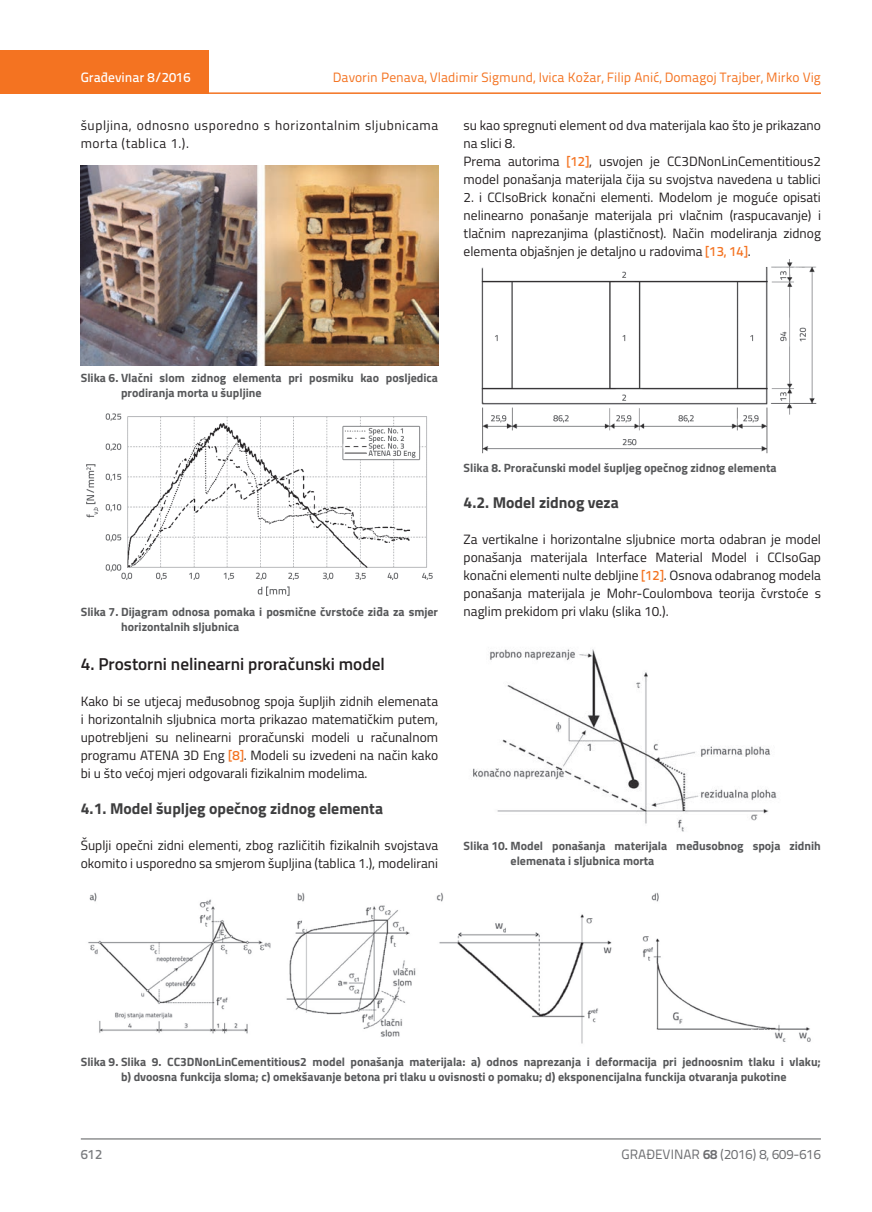
<style>
.page{position:relative;width:872px;height:1212px;background:#fff}
.page>*{position:absolute;margin:0;border:0;box-sizing:border-box;transform-origin:0 0}
.t1{font:600 17.25px "Titillium";color:#231f20}
.t2{font:700 15.75px "Titillium";color:#3e3e3f}
.t3{font:13.5px/18px "Titillium";color:#231f20;text-align:justify}
.t4{font:13.5px "Titillium Text 22 L";color:#f47321}
.t5{font:13.5px/18px "Titillium";letter-spacing:.04em;color:#231f20}
.t6{font:13.5px "Titillium Text 22 L";color:#6c6d70}
.t7{font:500 13.5px "Titillium Text 22 L";color:#fff}
.t8{font:500 13.5px "Titillium Text 22 L";color:#787a7d}
.t9{font:700 12px/15px "Titillium";color:#57585a}
.s1{font-family:"Titillium Text 22 L";font-weight:500;color:#f47321}
.s2{font-weight:700}
</style>
<div class="page">
<div style="left:0;top:50px;width:208px;height:44px;background:#f47321"></div>
<hr style="left:0;top:92px;width:821px;height:2px;background:#f47321">
<hr style="left:81px;top:1139px;width:740px;height:1px;background:#57585a">
<img style="left:481px;top:260px;width:336px;height:194px">
<img style="left:88px;top:892px;width:723px;height:152px">
<img style="left:473px;top:649px;width:304px;height:183px">
<img style="left:81px;top:166px;width:357px;height:199px">
<img style="left:86px;top:413px;width:347px;height:183px">
<p class="t4" style="left:333px;top:68px;width:489px">Davorin Penava, Vladimir Sigmund, Ivica Kožar, Filip Anić, Domagoj Trajber, Mirko Vig</p>
<p class="t5" style="left:81px;top:115px;width:359px">šupljina, odnosno usporedno s horizontalnim sljubnicama morta (tablica 1.).</p>
<p class="t7" style="left:81px;top:67px;width:111px">Građevinar 8/2016</p>
<p class="t3" style="left:463px;top:115px;width:359px;text-align:left">su kao spregnuti element od dva materijala kao što je prikazano na slici 8.<br>Prema autorima <span class="s1">[12]</span>, usvojen je CC3DNonLinCementitious2 model ponašanja materijala čija su svojstva navedena u tablici</p>
<p class="t3" style="left:463px;top:187px;width:359px">2. i CCIsoBrick konačni elementi. Modelom je moguće opisati nelinearno ponašanje materijala pri vlačnim (raspucavanje) i tlačnim naprezanjima (plastičnost). Način modeliranja zidnog elementa objašnjen je detaljno u radovima <span class="s1">[13, 14]</span>.</p>
<p class="t9" style="left:121px;top:369px;width:318px;text-indent:-40px">Slika 6. Vlačni slom zidnog elementa pri posmiku kao posljedica prodiranja morta u šupljine</p>
<p class="t9" style="left:121px;top:604px;width:318px;text-indent:-40px">Slika 7. Dijagram odnosa pomaka i posmične čvrstoće ziđa za smjer horizontalnih sljubnica</p>
<p class="t1" style="left:81px;top:651px;width:305px">4. Prostorni nelinearni proračunski model</p>
<p class="t3" style="left:81px;top:692px;width:359px">Kako bi se utjecaj međusobnog spoja šupljih zidnih elemenata i horizontalnih sljubnica morta prikazao matematičkim putem, upotrebljeni su nelinearni proračunski modeli u računalnom programu ATENA 3D Eng <span class="s1">[8]</span>. Modeli su izvedeni na način kako bi u što većoj mjeri odgovarali fizikalnim modelima.</p>
<p class="t2" style="left:81px;top:796px;width:304px">4.1. Model šupljeg opečnog zidnog elementa</p>
<p class="t3" style="left:81px;top:836px;width:359px">Šuplji opečni zidni elementi, zbog različitih fizikalnih svojstava okomito i usporedno sa smjerom šupljina (tablica 1.), modelirani</p>
<p class="t9" style="left:463px;top:459px;width:314px">Slika 8. Proračunski model šupljeg opečnog zidnog elementa</p>
<p class="t2" style="left:463px;top:490px;width:157px">4.2. Model zidnog veza</p>
<p class="t3" style="left:463px;top:529px;width:359px">Za vertikalne i horizontalne sljubnice morta odabran je model ponašanja materijala Interface Material Model i CCIsoGap konačni elementi nulte debljine <span class="s1">[12]</span>. Osnova odabranog modela ponašanja materijala je Mohr-Coulombova teorija čvrstoće s naglim prekidom pri vlaku (slika 10.).</p>
<p class="t9" style="left:510px;top:838px;width:312px;text-indent:-47px">Slika 10. Model ponašanja materijala međusobnog spoja zidnih elemenata i sljubnica morta</p>
<p class="t9" style="left:81px;top:1054px;width:741px;text-align:center">Slika 9. Slika 9. CC3DNonLinCementitious2 model ponašanja materijala: a) odnos naprezanja i deformacija pri jednoosnim tlaku i vlaku; b) dvoosna funkcija sloma; c) omekšavanje betona pri tlaku u ovisnosti o pomaku; d) eksponencijalna funckija otvaranja pukotine</p>
<p class="t8" style="left:81px;top:1144px;width:23px">612</p>
<p class="t6" style="left:621px;top:1144px;width:201px">GRAĐEVINAR <span class="s2">68</span> (2016) 8, 609-616</p>
</div>
